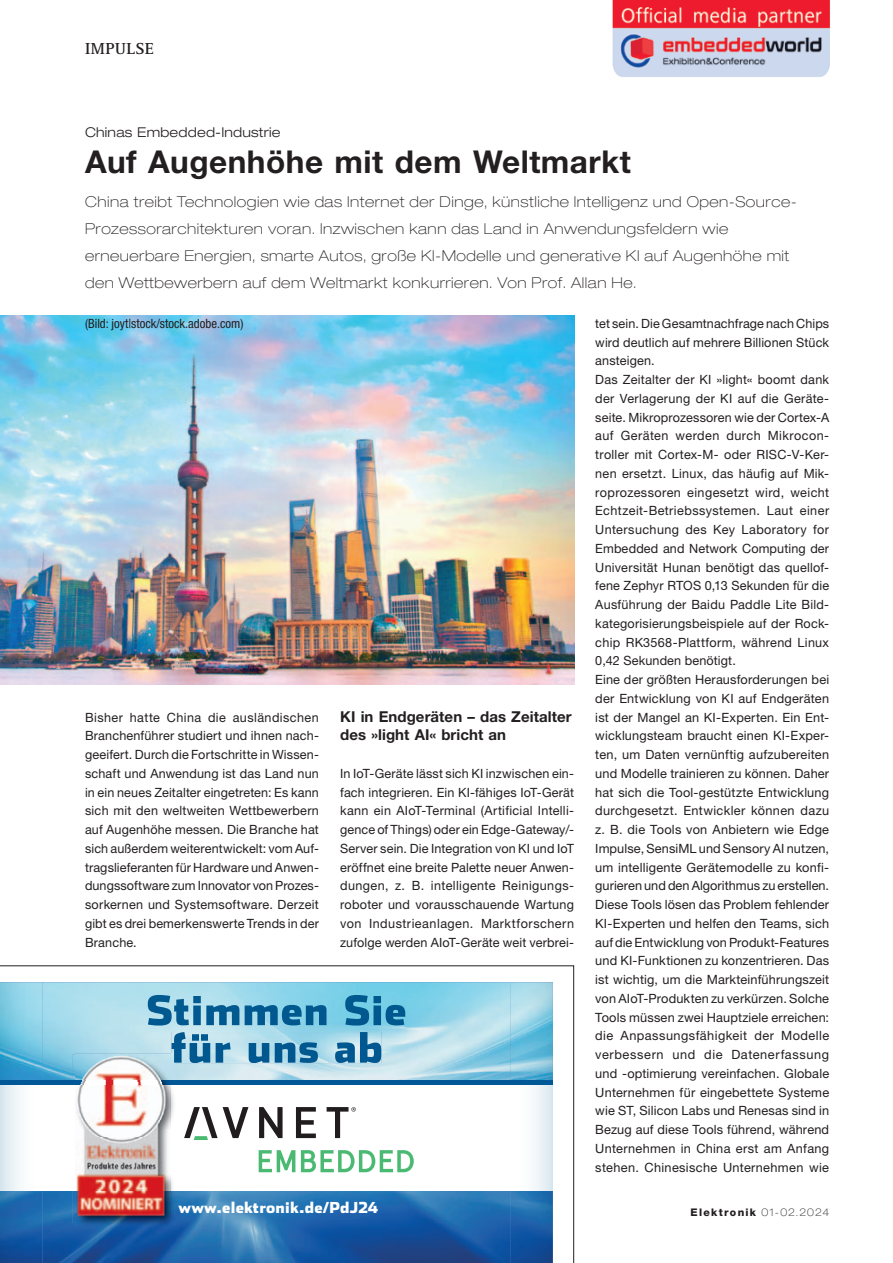
<style>
.page{position:relative;width:893px;height:1263px;background:#fff}
.page>*{position:absolute;margin:0;border:0;box-sizing:border-box;transform-origin:0 0}
.Headline_Meldung{font:700 31.5px "Helvetica Neue LT Std";letter-spacing:.015em;color:#231f20}
.t1{font:700 16.5px "Rotis Serif Std";letter-spacing:.025em;color:#231f20}
.Vorspann_Meldung{font:100 expanded 15px/27px "Helvetica Neue LT Std";letter-spacing:.035em;color:#231f20}
.ZÜ_Meldung{font:700 15px/18.8px "Helvetica Neue LT Std";letter-spacing:.005em;color:#231f20}
.t2{font:900 15px "Stainless";letter-spacing:.015em;color:#fff}
.Dachzeile_Meldung{font:300 expanded 13.5px "Helvetica Neue LT Std";letter-spacing:.015em;color:#231f20}
.Fließtext_Meldung{font:12.75px/18.8px "Helvetica Neue LT Std";letter-spacing:.015em;color:#231f20;text-align:justify}
.BU{font:condensed 12.75px "Helvetica Neue LT Std";color:#231f20}
.t3{font:800 10.5px "Helvetica Neue LT Std";letter-spacing:.12em;color:#231f20}
.s1{font-weight:100;font-stretch:expanded}
</style>
<div class="page">
<svg style="left:0;top:965px;width:574px;height:298px"></svg>
<img style="left:43px;top:982px;width:510px;height:281px">
<img style="left:148px;top:995px;width:257px;height:30px">
<img style="left:171px;top:1032px;width:210px;height:31px">
<div style="left:0;top:1084px;width:553px;height:107px;background:#fff"></div>
<div style="left:510px;top:1084px;width:43px;height:107px;background:linear-gradient(to right,#fff,#dfebf1)"></div>
<img style="left:0;top:982px;width:43px;height:281px">
<div style="left:0;top:1084px;width:43px;height:107px;background:linear-gradient(to right,#ddeaf0,#fff)"></div>
<hr style="left:0;top:1080px;width:553px;height:4px;background:#005996">
<img style="left:75px;top:1053px;width:101px;height:27px">
<svg style="left:171px;top:1053px;width:5px;height:10px"></svg>
<img style="left:75px;top:1191px;width:101px;height:35px">
<img style="left:170px;top:1084px;width:6px;height:107px">
<img style="left:72px;top:1054px;width:98px;height:168px">
<img style="left:72px;top:1084px;width:3px;height:107px">
<svg style="left:72px;top:1080px;width:3px;height:4px"></svg>
<svg style="left:259px;top:1150px;width:36px;height:22px"></svg>
<svg style="left:301px;top:1150px;width:113px;height:22px"></svg>
<svg style="left:296px;top:1107px;width:20px;height:31px"></svg>
<svg style="left:184px;top:1107px;width:64px;height:33px"></svg>
<svg style="left:259px;top:1107px;width:24px;height:31px"></svg>
<svg style="left:327px;top:1107px;width:29px;height:31px"></svg>
<img style="left:0;top:315px;width:574px;height:369px">
<img style="left:612px;top:0;width:218px;height:77px">
<p class="t1" style="left:85px;top:39px;width:70px">IMPULSE</p>
<p class="Dachzeile_Meldung" style="left:85px;top:124px;width:197px">Chinas Embedded-Industrie</p>
<p class="Headline_Meldung" style="left:85px;top:142px;width:547px">Auf Augenhöhe mit dem Weltmarkt</p>
<p class="Vorspann_Meldung" style="left:85px;top:188px;width:713px">China treibt Technologien wie das Internet der Dinge, künstliche Intelligenz und Open-Source-Prozessorarchitekturen voran. Inzwischen kann das Land in Anwendungsfeldern wie erneuerbare Energien, smarte Autos, große KI-Modelle und generative KI auf Augenhöhe mit den Wettbewerbern auf dem Weltmarkt konkurrieren. Von Prof. Allan He.</p>
<p class="BU" style="left:85px;top:316px;width:160px">(Bild: joyt|stock/stock.adobe.com)</p>
<p class="Fließtext_Meldung" style="left:85px;top:707px;width:235px">Bisher hatte China die ausländischen Branchenführer studiert und ihnen nach&shy;geeifert. Durch die Fortschritte in Wissen&shy;schaft und Anwendung ist das Land nun in ein neues Zeitalter eingetreten: Es kann sich mit den weltweiten Wettbewerbern auf Augenhöhe messen. Die Branche hat sich außerdem weiterentwickelt: vom Auf&shy;tragslieferanten für Hardware und Anwen&shy;dungssoftware zum Innovator von Prozes&shy;sorkernen und Systemsoftware. Derzeit gibt es drei bemerkenswerte Trends in der Branche.</p>
<p class="ZÜ_Meldung" style="left:340px;top:707px;width:233px">KI in Endgeräten – das Zeitalter des »light AI« bricht an</p>
<p class="Fließtext_Meldung" style="left:340px;top:764px;width:235px">In IoT-Geräte lässt sich KI inzwischen ein&shy;fach integrieren. Ein KI-fähiges IoT-Gerät kann ein AIoT-Terminal (Artificial Intelli&shy;gence of Things) oder ein Edge-Gateway/- Server sein. Die Integration von KI und IoT eröffnet eine breite Palette neuer Anwen&shy;dungen, z. B. intelligente Reinigungs&shy;roboter und vorausschauende Wartung von Industrieanlagen. Marktforschern zufolge werden AIoT-Geräte weit verbrei-</p>
<p class="t2" style="left:179px;top:1198px;width:201px">www.elektronik.de/PdJ24</p>
<p class="Fließtext_Meldung" style="left:595px;top:314px;width:235px">tet sein. Die Gesamtnachfrage nach Chips wird deutlich auf mehrere Billionen Stück ansteigen.</p>
<p class="Fließtext_Meldung" style="left:595px;top:370px;width:235px">Das Zeitalter der KI »light« boomt dank der Verlagerung der KI auf die Geräte&shy;seite. Mikroprozessoren wie der Cortex-A auf Geräten werden durch Mikrocon&shy;troller mit Cortex-M- oder RISC-V-Ker&shy;nen ersetzt. Linux, das häufig auf Mik&shy;roprozessoren eingesetzt wird, weicht Echtzeit-Betriebssystemen. Laut einer Untersuchung des Key Laboratory for Embedded and Network Computing der Universität Hunan benötigt das quellof&shy;fene Zephyr RTOS 0,13 Sekunden für die Ausführung der Baidu Paddle Lite Bild&shy;kategorisierungsbeispiele auf der Rock&shy;chip RK3568-Plattform, während Linux 0,42 Sekunden benötigt.</p>
<p class="Fließtext_Meldung" style="left:595px;top:670px;width:235px">Eine der größten Herausforderungen bei der Entwicklung von KI auf Endgeräten ist der Mangel an KI-Experten. Ein Ent&shy;wicklungsteam braucht einen KI-Exper&shy;ten, um Daten vernünftig aufzubereiten und Modelle trainieren zu können. Daher hat sich die Tool-gestützte Entwicklung durchgesetzt. Entwickler können dazu z. B. die Tools von Anbietern wie Edge Impulse, SensiML und Sensory AI nutzen, um intelligente Gerätemodelle zu konfi&shy;gurieren und den Algorithmus zu erstellen.<br>Diese Tools lösen das Problem fehlender KI-Experten und helfen den Teams, sich auf die Entwicklung von Produkt-Features und KI-Funktionen zu konzentrieren. Das ist wichtig, um die Markteinführungszeit von AIoT-Produkten zu verkürzen. Solche Tools müssen zwei Hauptziele erreichen: die Anpassungsfähigkeit der Modelle verbessern und die Datenerfassung und -optimierung vereinfachen. Globale Unternehmen für eingebettete Systeme wie ST, Silicon Labs und Renesas sind in Bezug auf diese Tools führend, während Unternehmen in China erst am Anfang stehen. Chinesische Unternehmen wie</p>
<p class="t3" style="left:690px;top:1206px;width:140px">Elektronik <span class="s1">01-02.2024</span></p>
</div>
